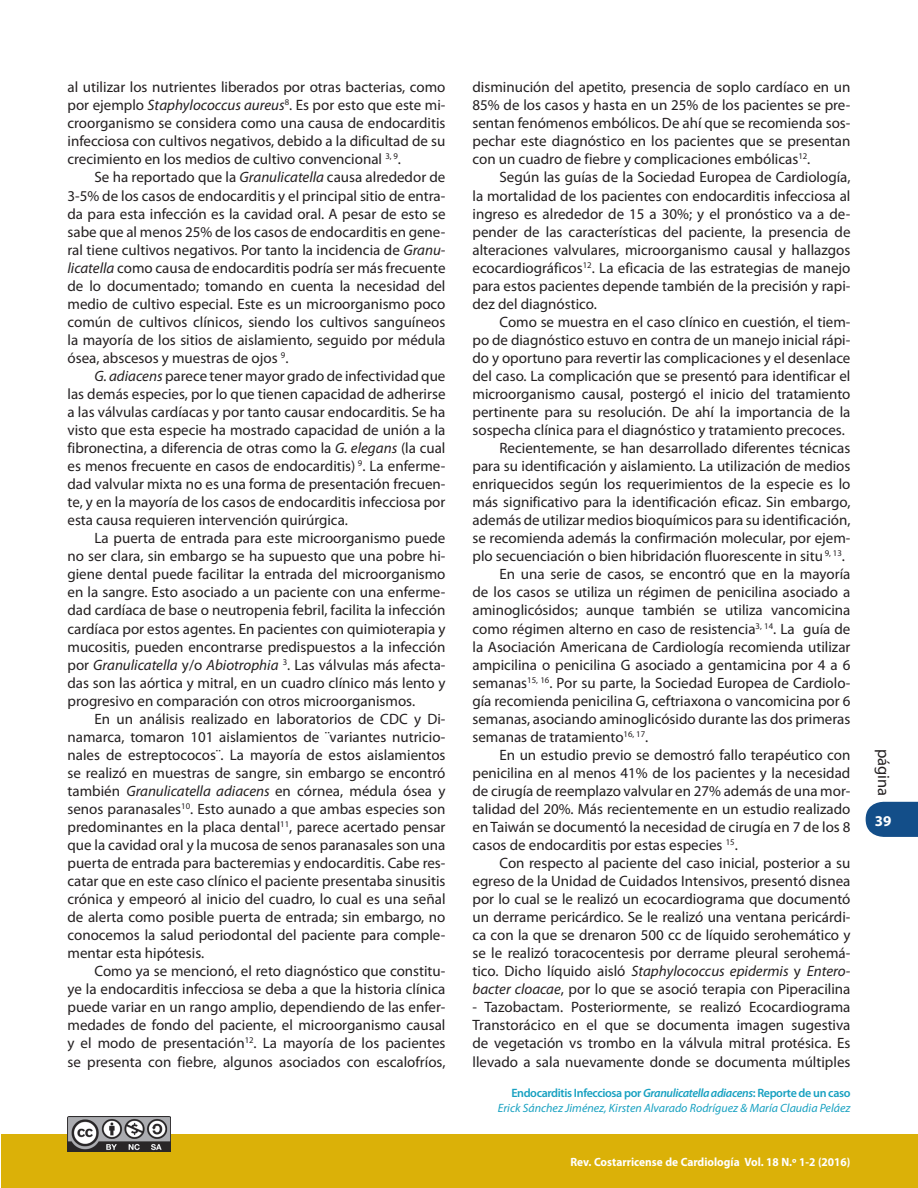
<style>
.page{position:relative;width:918px;height:1188px;background:#fff}
.page>*{position:absolute;margin:0;border:0;box-sizing:border-box;transform-origin:0 0}
.t1{font:16.5px "Myriad Pro";color:#231f20}
._00-Texto_Normal{font:15px/18px "Myriad Pro";color:#231f20;text-align:justify}
.t2{font:700 15px "Myriad Pro";color:#fff}
._08_1-Pie_de_página{font:600 12.15px "Myriad Pro";letter-spacing:-.03em;color:#18a1c1}
._09_1-Pie_de_página{font:italic 12px "Myriad Pro";color:#18a1c1}
.t3{font:700 12px "Myriad Pro";color:#fff;scale:.95 1}
.s1{font-style:italic}
</style>
<div class="page">
<svg style="left:866px;top:801px;width:52px;height:36px;background:#265c92"></svg>
<div style="left:1px;top:1134px;width:917px;height:54px;background:#dbb108"></div>
<img style="left:68px;top:1116px;width:102px;height:36px">
<p class="_00-Texto_Normal" style="left:68px;top:78px;width:380px">al utilizar los nutrientes liberados por otras bacterias, como por ejemplo <span class="s1">Staphylococcus aureus</span><sup>8</sup>. Es por esto que este mi&shy;croorganismo se considera como una causa de endocarditis infecciosa con cultivos negativos, debido a la dificultad de su crecimiento en los medios de cultivo convencional <sup>3,</sup> <sup>9</sup>.</p>
<p class="_00-Texto_Normal" style="left:68px;top:168px;width:380px;text-indent:27px">Se ha reportado que la <span class="s1">Granulicatella</span> causa alrededor de 3-5% de los casos de endocarditis y el principal sitio de entra&shy;da para esta infección es la cavidad oral. A pesar de esto se sabe que al menos 25% de los casos de endocarditis en gene&shy;ral tiene cultivos negativos. Por tanto la incidencia de <span class="s1">Granu&shy;licatella</span> como causa de endocarditis podría ser más frecuente de lo documentado; tomando en cuenta la necesidad del medio de cultivo especial. Este es un microorganismo poco común de cultivos clínicos, siendo los cultivos sanguíneos la mayoría de los sitios de aislamiento, seguido por médula ósea, abscesos y muestras de ojos <sup>9</sup>.</p>
<p class="_00-Texto_Normal" style="left:68px;top:367px;width:380px;text-indent:27px"><span class="s1">G. adiacens</span> parece tener mayor grado de infectividad que las demás especies, por lo que tienen capacidad de adherirse a las válvulas cardíacas y por tanto causar endocarditis. Se ha visto que esta especie ha mostrado capacidad de unión a la fibronectina, a diferencia de otras como la <span class="s1">G. elegans</span> (la cual es menos frecuente en casos de endocarditis) <sup>9</sup>. La enferme&shy;dad valvular mixta no es una forma de presentación frecuen&shy;te, y en la mayoría de los casos de endocarditis infecciosa por esta causa requieren intervención quirúrgica.</p>
<p class="_00-Texto_Normal" style="left:68px;top:529px;width:380px;text-indent:27px">La puerta de entrada para este microorganismo puede no ser clara, sin embargo se ha supuesto que una pobre hi&shy;giene dental puede facilitar la entrada del microorganismo en la sangre. Esto asociado a un paciente con una enferme&shy;dad cardíaca de base o neutropenia febril, facilita la infección cardíaca por estos agentes. En pacientes con quimioterapia y mucositis, pueden encontrarse predispuestos a la infección por <span class="s1">Granulicatella</span> y/o <span class="s1">Abiotrophia</span> <sup>3</sup>. Las válvulas más afecta&shy;das son las aórtica y mitral, en un cuadro clínico más lento y progresivo en comparación con otros microorganismos.</p>
<p class="_00-Texto_Normal" style="left:68px;top:709px;width:380px;text-indent:27px">En un análisis realizado en laboratorios de CDC y Di&shy;namarca, tomaron 101 aislamientos de ¨variantes nutricio&shy;nales de estreptococos¨. La mayoría de estos aislamientos se realizó en muestras de sangre, sin embargo se encontró también <span class="s1">Granulicatella adiacens</span> en córnea, médula ósea y senos paranasales<sup>10</sup>. Esto aunado a que ambas especies son predominantes en la placa dental<sup>11</sup>, parece acertado pensar que la cavidad oral y la mucosa de senos paranasales son una puerta de entrada para bacteremias y endocarditis. Cabe res&shy;catar que en este caso clínico el paciente presentaba sinusitis crónica y empeoró al inicio del cuadro, lo cual es una señal de alerta como posible puerta de entrada; sin embargo, no conocemos la salud periodontal del paciente para comple&shy;mentar esta hipótesis.</p>
<p class="_00-Texto_Normal" style="left:68px;top:962px;width:380px;text-indent:27px">Como ya se mencionó, el reto diagnóstico que constitu&shy;ye la endocarditis infecciosa se deba a que la historia clínica puede variar en un rango amplio, dependiendo de las enfer&shy;medades de fondo del paciente, el microorganismo causal y el modo de presentación<sup>12</sup>. La mayoría de los pacientes se presenta con fiebre, algunos asociados con escalofríos,</p>
<p class="_00-Texto_Normal" style="left:472px;top:78px;width:380px">disminución del apetito, presencia de soplo cardíaco en un 85% de los casos y hasta en un 25% de los pacientes se pre&shy;sentan fenómenos embólicos. De ahí que se recomienda sos&shy;pechar este diagnóstico en los pacientes que se presentan con un cuadro de fiebre y complicaciones embólicas<sup>12</sup>.</p>
<p class="_00-Texto_Normal" style="left:472px;top:168px;width:380px;text-indent:27px">Según las guías de la Sociedad Europea de Cardiología, la mortalidad de los pacientes con endocarditis infecciosa al ingreso es alrededor de 15 a 30%; y el pronóstico va a de&shy;pender de las características del paciente, la presencia de alteraciones valvulares, microorganismo causal y hallazgos ecocardiográficos<sup>12</sup>. La eficacia de las estrategias de manejo para estos pacientes depende también de la precisión y rapi&shy;dez del diagnóstico.</p>
<p class="_00-Texto_Normal" style="left:472px;top:313px;width:380px;text-indent:27px">Como se muestra en el caso clínico en cuestión, el tiem&shy;po de diagnóstico estuvo en contra de un manejo inicial rápi&shy;do y oportuno para revertir las complicaciones y el desenlace del caso. La complicación que se presentó para identificar el microorganismo causal, postergó el inicio del tratamiento pertinente para su resolución. De ahí la importancia de la sospecha clínica para el diagnóstico y tratamiento precoces.</p>
<p class="_00-Texto_Normal" style="left:472px;top:439px;width:380px;text-indent:27px">Recientemente, se han desarrollado diferentes técnicas para su identificación y aislamiento. La utilización de medios enriquecidos según los requerimientos de la especie es lo más significativo para la identificación eficaz. Sin embargo, además de utilizar medios bioquímicos para su identificación, se recomienda además la confirmación molecular, por ejem&shy;plo secuenciación o bien hibridación fluorescente in situ <sup>9,</sup> <sup>13</sup>.</p>
<p class="_00-Texto_Normal" style="left:473px;top:565px;width:380px;text-indent:27px">En una serie de casos, se encontró que en la mayoría de los casos se utiliza un régimen de penicilina asociado a aminoglicósidos; aunque también se utiliza vancomicina como régimen alterno en caso de resistencia<sup>3,</sup> <sup>14</sup>. La guía de la Asociación Americana de Cardiología recomienda utilizar ampicilina o penicilina G asociado a gentamicina por 4 a 6 semanas<sup>15,</sup> <sup>16</sup>. Por su parte, la Sociedad Europea de Cardiolo&shy;gía recomienda penicilina G, ceftriaxona o vancomicina por 6 semanas, asociando aminoglicósido durante las dos primeras semanas de tratamiento<sup>16,</sup> <sup>17</sup>.</p>
<p class="_00-Texto_Normal" style="left:473px;top:746px;width:380px;text-indent:27px">En un estudio previo se demostró fallo terapéutico con penicilina en al menos 41% de los pacientes y la necesidad de cirugía de reemplazo valvular en 27% además de una mor&shy;talidad del 20%. Más recientemente en un estudio realizado en Taiwán se documentó la necesidad de cirugía en 7 de los 8 casos de endocarditis por estas especies <sup>15</sup>.</p>
<p class="_00-Texto_Normal" style="left:472px;top:854px;width:380px;text-indent:27px">Con respecto al paciente del caso inicial, posterior a su egreso de la Unidad de Cuidados Intensivos, presentó disnea por lo cual se le realizó un ecocardiograma que documentó un derrame pericárdico. Se le realizó una ventana pericárdi&shy;ca con la que se drenaron 500 cc de líquido serohemático y se le realizó toracocentesis por derrame pleural serohemá&shy;tico. Dicho líquido aisló <span class="s1">Staphylococcus epidermis</span> y <span class="s1">Entero&shy;bacter cloacae</span>, por lo que se asoció terapia con Piperacilina</p>
<p class="_00-Texto_Normal" style="left:472px;top:998px;width:380px">- Tazobactam. Posteriormente, se realizó Ecocardiograma Transtorácico en el que se documenta imagen sugestiva de vegetación vs trombo en la válvula mitral protésica. Es llevado a sala nuevamente donde se documenta múltiples</p>
<p class="_08_1-Pie_de_página" style="left:511px;top:1085px;width:341px">Endocarditis Infecciosa por <span class="s1">Granulicatella adiacens</span>: Reporte de un caso</p>
<p class="_09_1-Pie_de_página" style="left:498px;top:1101px;width:354px">Erick Sánchez Jiménez, Kirsten Alvarado Rodríguez &amp; María Claudia Peláez</p>
<p class="t3" style="left:570px;top:1154px;width:296px">Rev. Costarricense de Cardiología Vol. 18 N.º 1-2 (2016)</p>
<p class="t1" style="left:894px;top:749px;width:49px;rotate:90deg">página</p>
<p class="t2" style="left:875px;top:811px;width:18px">39</p>
</div>
